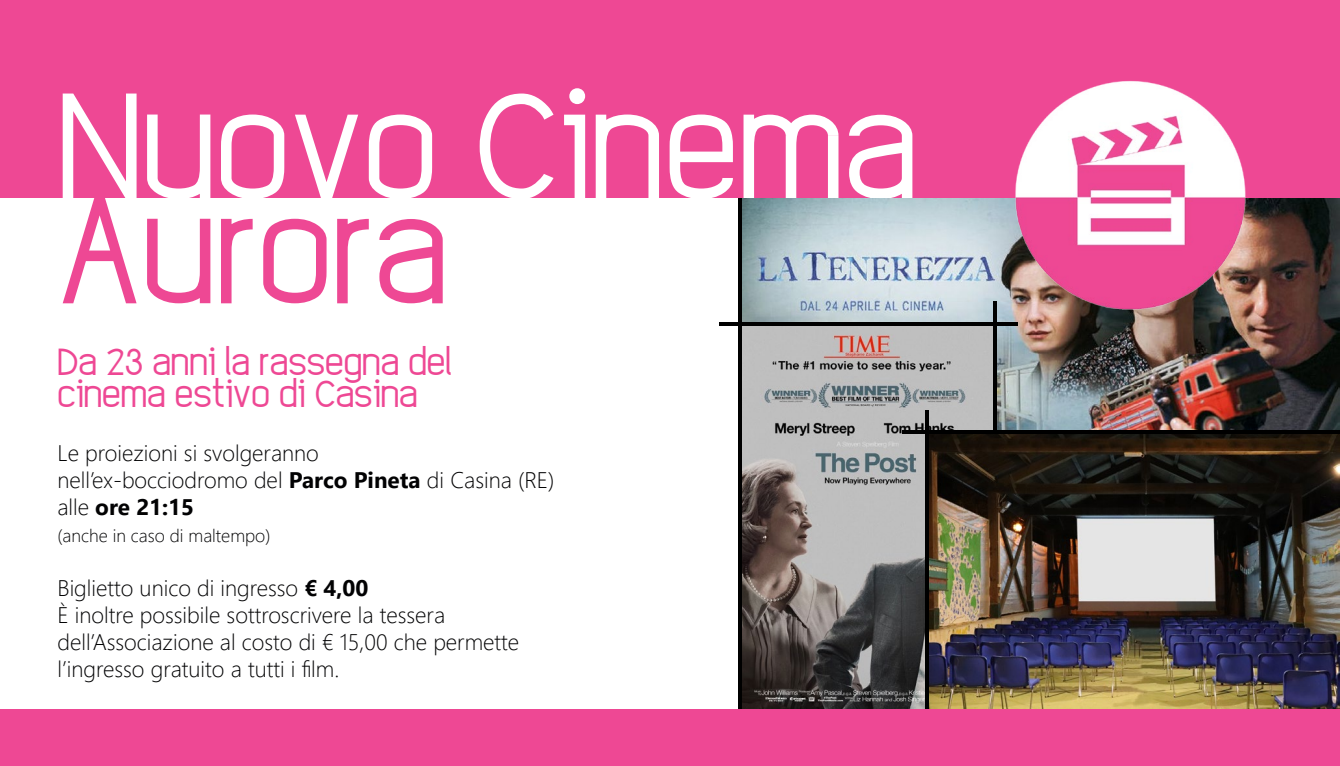
<style>
.page{position:relative;width:1340px;height:766px;background:#fff}
.page>*{position:absolute;margin:0;border:0;box-sizing:border-box;transform-origin:0 0}
.t1{font:108px "Elegan Tech";color:#fff}
.t2{font:108px "Elegan Tech";color:#ee4894}
.t3{font:27px/31.5px "Elegan Tech";color:#ee4894}
.t4{font:300 22.5px/27px "Segoe UI";color:#020203}
.t5{font:300 18px "Segoe UI";color:#020203}
.s1{font-weight:700}
</style>
<div class="page">
<div style="left:0;top:0;width:1339px;height:765px;background:#ee4894"></div>
<div style="left:0;top:198px;width:1339px;height:510px;background:#fff"></div>
<img style="left:741px;top:198px;width:598px;height:232px">
<img style="left:741px;top:326px;width:252px;height:382px">
<img style="left:928px;top:433px;width:411px;height:275px">
<img style="left:985px;top:81px;width:297px;height:264px">
<hr style="left:902px;top:430px;width:437px;height:3px;background:#000">
<svg style="left:924px;top:409px;width:4px;height:299px"></svg>
<hr style="left:993px;top:301px;width:4px;height:129px;background:#000">
<hr style="left:718px;top:323px;width:299px;height:3px;background:#000">
<hr style="left:738px;top:198px;width:3px;height:510px;background:#000">
<h1 class="t1" style="left:57px;top:98px;width:861px">Nuovo Cinema</h1>
<h1 class="t2" style="left:57px;top:203px;width:392px">Aurora</h1>
<p class="t3" style="left:57px;top:350px;width:396px">Da 23 anni la rassegna del cinema estivo di Casina</p>
<p class="t4" style="left:57px;top:437px;width:498px">Le proiezioni si svolgeranno<br>nell’ex-bocciodromo del <span class="s1">Parco Pineta</span> di Casina (RE) alle <span class="s1">ore 21:15</span></p>
<p class="t5" style="left:57px;top:518px;width:214px">(anche in caso di maltempo)</p>
<p class="t4" style="left:57px;top:572px;width:463px">Biglietto unico di ingresso <span class="s1">€ 4,00<br></span>È inoltre possibile sottroscrivere la tessera dell’Associazione al costo di € 15,00 che permette l’ingresso gratuito a tutti i film.</p>
</div>
